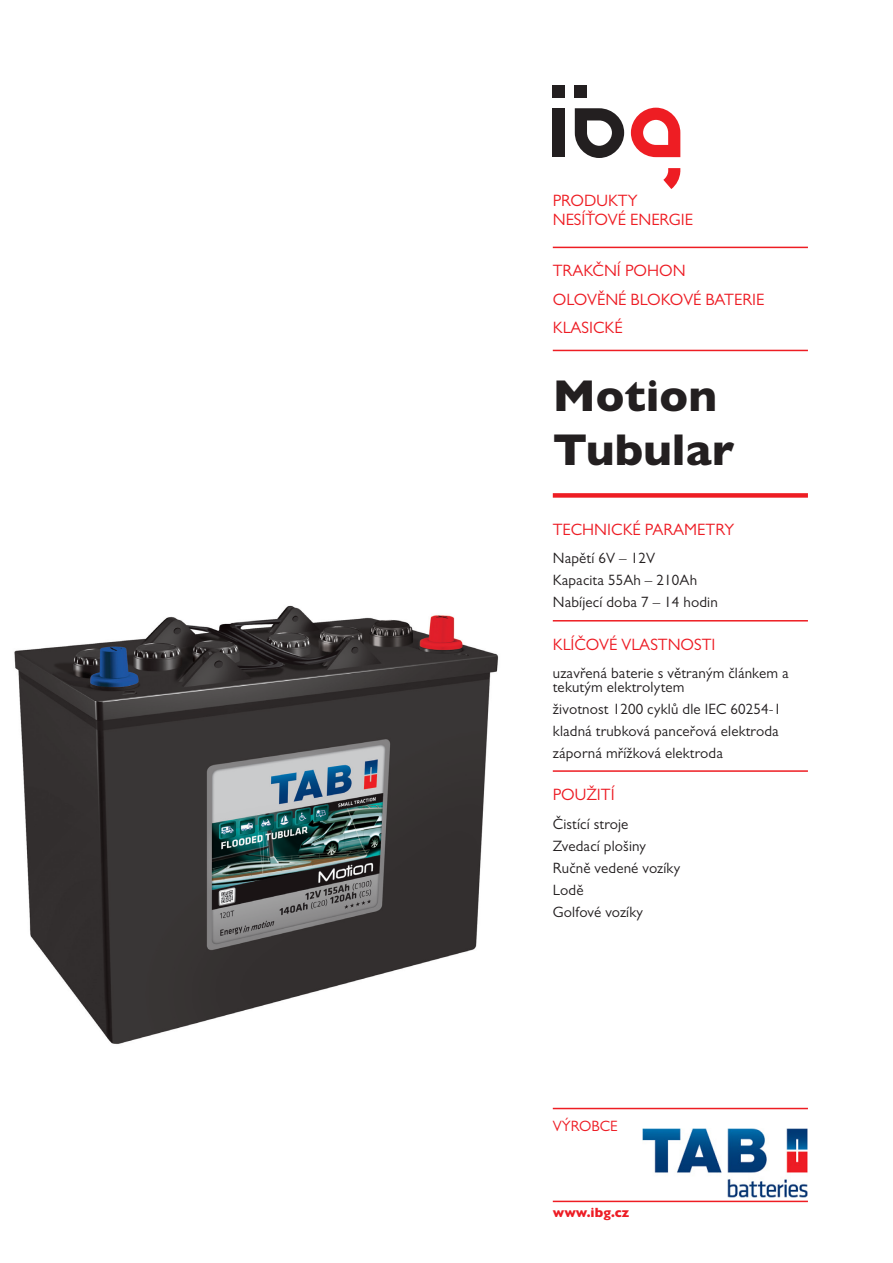
<style>
.page{position:relative;width:893px;height:1263px;background:#fff}
.page>*{position:absolute;margin:0;border:0;box-sizing:border-box;transform-origin:0 0}
.t1{font:800 45px/54px "Gill Sans MT Pro";color:#231f20}
.t2{font:16.5px/28.2px "Gill Sans MT Pro";color:#ed1c24}
.t3{font:16.5px/19.8px "Gill Sans MT Pro";color:#ee1d23}
.t4{font:15px/22px "Gill Sans MT Pro";letter-spacing:.01em;color:#231f20}
.t5{font:15px "Gill Sans MT Pro";color:#ed1c24}
.t6{font:800 13.5px "Gill Sans MT Pro";color:#ed1c24}
</style>
<div class="page">
<svg style="left:575px;top:108px;width:49px;height:50px"></svg>
<div style="left:553px;top:85px;width:12px;height:12px;background:#231f20"></div>
<div style="left:575px;top:85px;width:12px;height:12px;background:#231f20"></div>
<div style="left:553px;top:108px;width:12px;height:49px;background:#231f20"></div>
<svg style="left:631px;top:108px;width:49px;height:49px"></svg>
<svg style="left:663px;top:168px;width:17px;height:21px"></svg>
<hr style="left:553px;top:247px;width:255px;height:1px;background:#ee1d23">
<hr style="left:553px;top:350px;width:255px;height:1px;background:#ee1d23">
<hr style="left:553px;top:1201px;width:255px;height:1px;background:#ee1d23">
<hr style="left:553px;top:1108px;width:255px;height:1px;background:#ee1d23">
<div style="left:553px;top:493px;width:255px;height:5px;background:#ee1d23"></div>
<hr style="left:553px;top:620px;width:255px;height:1px;background:#ee1d23">
<hr style="left:553px;top:770px;width:255px;height:2px;background:#ee1d23">
<img style="left:642px;top:1128px;width:166px;height:69px">
<img style="left:14px;top:605px;width:485px;height:439px">
<p class="t3" style="left:553px;top:190px;width:142px">PRODUKTY<br>NESÍŤOVÉ ENERGIE</p>
<p class="t2" style="left:553px;top:257px;width:213px">TRAKČNÍ POHON<br>OLOVĚNÉ BLOKOVÉ BATERIE<br>KLASICKÉ</p>
<h1 class="t1" style="left:553px;top:369px;width:183px">Motion<br>Tubular</h1>
<p class="t2" style="left:553px;top:515px;width:183px">TECHNICKÉ PARAMETRY</p>
<p class="t4" style="left:553px;top:547px;width:167px">Napětí 6V – 12V<br>Kapacita 55Ah – 210Ah<br>Nabíjecí doba 7 – 14 hodin</p>
<p class="t2" style="left:553px;top:630px;width:164px">KLÍČOVÉ VLASTNOSTI</p>
<p class="t4" style="left:553px;top:666px;width:237px;line-height:13.5px">uzavřená baterie s větraným článkem a tekutým elektrolytem</p>
<p class="t4" style="left:553px;top:697px;width:230px">životnost 1200 cyklů dle IEC 60254-1 kladná trubková panceřová elektroda záporná mřížková elektroda</p>
<p class="t2" style="left:553px;top:780px;width:63px">POUŽITÍ</p>
<p class="t4" style="left:553px;top:812px;width:129px">Čistící stroje<br>Zvedací plošiny<br>Ručně vedené vozíky<br>Lodě<br>Golfové vozíky</p>
<p class="t5" style="left:553px;top:1117px;width:66px">VÝROBCE</p>
<p class="t6" style="left:553px;top:1205px;width:78px">www.ibg.cz</p>
</div>
